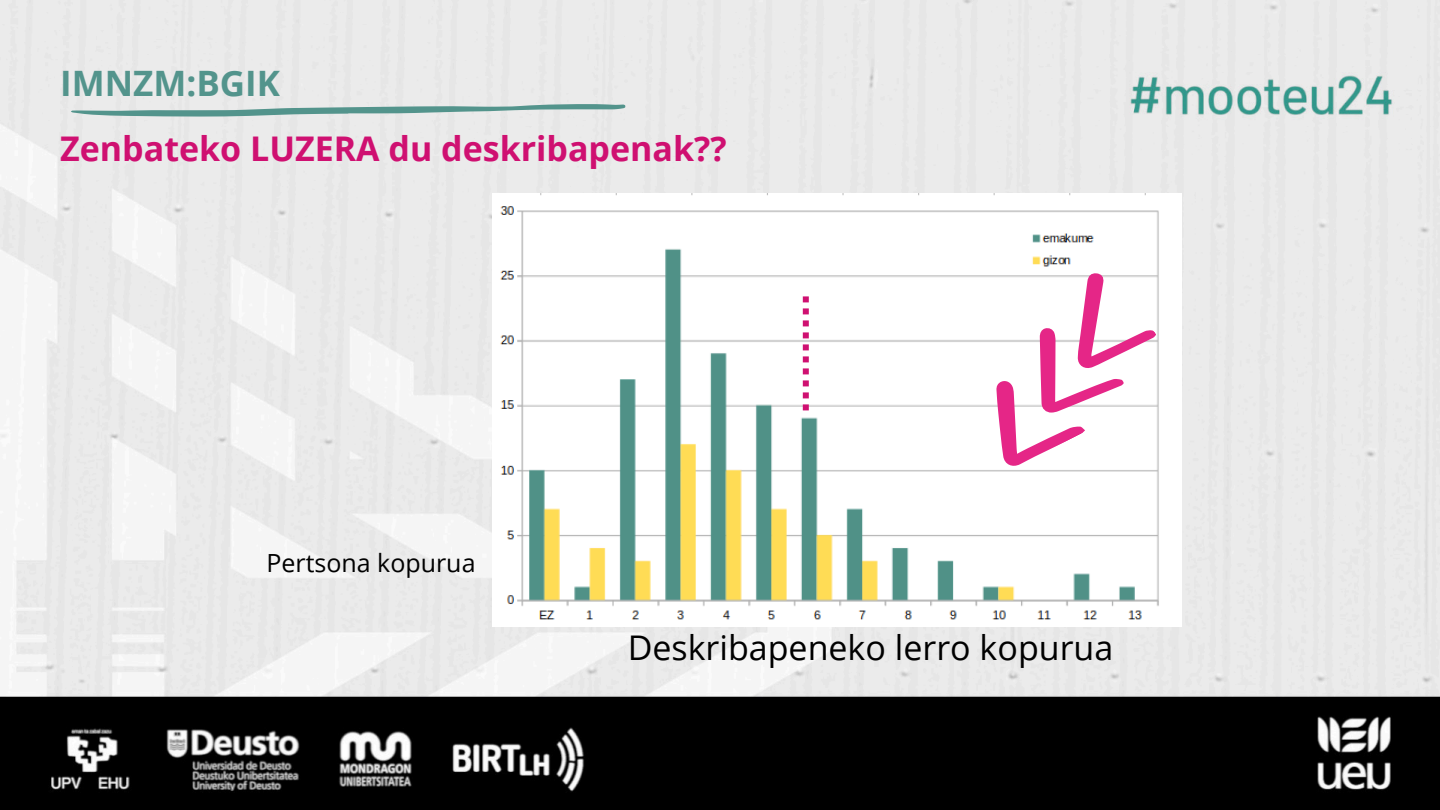
<style>
.page{position:relative;width:1440px;height:810px;background:#fff}
.page>*{position:absolute;margin:0;border:0;box-sizing:border-box;transform-origin:0 0}
.t1{font:700 35px "Open Sans";color:#53948c}
.t2{font:700 34px "Open Sans";color:#cf1071}
.t3{font:34px "Open Sans";color:#000}
.t4{font:25px "Open Sans";color:#000}
</style>
<div class="page">
<img style="left:0;top:0;width:1440px;height:810px">
<img style="left:492px;top:194px;width:689px;height:433px">
<svg style="left:944px;top:259px;width:237px;height:213px"></svg>
<svg style="left:71px;top:104px;width:554px;height:13px;background:#a9c5c1"></svg>
<svg style="left:803px;top:296px;width:6px;height:114px"></svg>
<p class="t1" style="left:60px;top:59px;width:221px">IMNZM:BGIK</p>
<p class="t2" style="left:60px;top:125px;width:668px">Zenbateko LUZERA du deskribapenak??</p>
<p class="t4" style="left:266px;top:545px;width:211px">Pertsona kopurua</p>
<h2 class="t3" style="left:628px;top:623px;width:487px">Deskribapeneko lerro kopurua</h2>
</div>
